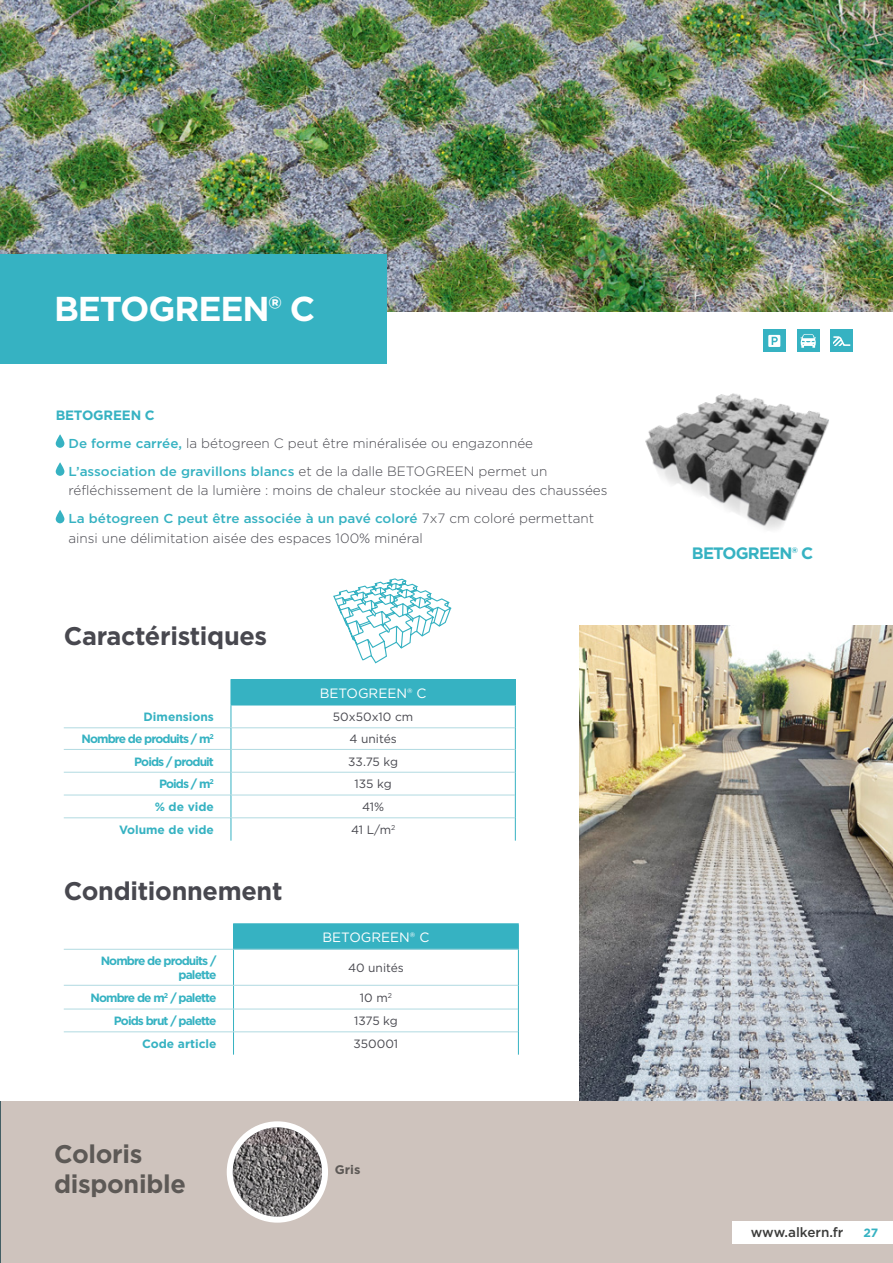
<style>
.page{position:relative;width:893px;height:1263px;background:#fff}
.page>*{position:absolute;margin:0;border:0;box-sizing:border-box;transform-origin:0 0}
.t1{font:700 34.5px "Gotham";letter-spacing:-.03em;color:#fff}
.t2{font:700 25.5px "Gotham";letter-spacing:-.01em;color:#48484f}
.t3{font:700 25.5px/30.6px "Gotham";letter-spacing:-.01em;color:#5d5956}
.t4{font:700 16.5px "Gotham";letter-spacing:-.05em;color:#36b2c2}
.t5{font:300 13.5px/28px "Gotham";color:#48484f}
.t6{font:13.5px "Gotham";color:#fff}
.t7{font:500 13.5px "Gotham";color:#3c3c3b}
.t8{font:500 12.9px "Gotham";color:#36b2c2;scale:1.04 1}
.t9{font:700 12.45px "Gotham";color:#5d5956}
.t10{font:700 12px/14.4px "Gotham";letter-spacing:-.075em;color:#36b2c2;text-align:right}
.t11{font:12px "Gotham";color:#48484f}
.t12{font:700 12px "Gotham";color:#36b2c2}
.s1{font-weight:700;color:#36b2c2}
.s2{font-weight:500;font-size:12.9px;color:#36b2c2}
.s3{font-weight:300;font-size:13.5px;color:#48484f}
</style>
<div class="page">
<img style="left:580px;top:625px;width:313px;height:476px">
<svg style="left:56px;top:434px;width:8px;height:14px"></svg>
<svg style="left:56px;top:462px;width:8px;height:14px"></svg>
<svg style="left:56px;top:510px;width:8px;height:13px"></svg>
<div style="left:0;top:1101px;width:893px;height:162px;background:#cec3bd"></div>
<svg style="left:230px;top:1124px;width:95px;height:95px"></svg>
<img style="left:233px;top:1127px;width:89px;height:89px;border-radius:45px">
<div style="left:227px;top:1121px;width:101px;height:101px;border:6px solid #fff;border-radius:50%"></div>
<img style="left:0;top:0;width:893px;height:312px">
<div style="left:0;top:254px;width:387px;height:109px;background:#36b2c2"></div>
<hr style="left:0;top:1101px;width:1px;height:162px;background:#547c87">
<img style="left:645px;top:393px;width:184px;height:137px">
<div style="left:231px;top:679px;width:284px;height:26px;background:#36b2c2"></div>
<hr style="left:231px;top:679px;width:285px;height:1px;background:#36b2c2">
<svg style="left:515px;top:680px;width:1px;height:161px"></svg>
<hr style="left:231px;top:705px;width:285px;height:1px;background:#36b2c2">
<hr style="left:64px;top:727px;width:167px;height:1px;background:#b1dae1">
<hr style="left:231px;top:727px;width:284px;height:1px;background:#b1dae1">
<hr style="left:64px;top:749px;width:167px;height:1px;background:#b1dae1">
<hr style="left:231px;top:749px;width:284px;height:1px;background:#b1dae1">
<hr style="left:64px;top:772px;width:167px;height:1px;background:#b1dae1">
<hr style="left:231px;top:772px;width:284px;height:1px;background:#b1dae1">
<hr style="left:64px;top:795px;width:167px;height:1px;background:#b1dae1">
<hr style="left:231px;top:795px;width:284px;height:1px;background:#b1dae1">
<hr style="left:64px;top:817px;width:167px;height:1px;background:#b1dae1">
<svg style="left:231px;top:705px;width:1px;height:136px"></svg>
<hr style="left:231px;top:817px;width:284px;height:1px;background:#b1dae1">
<div style="left:234px;top:924px;width:284px;height:25px;background:#36b2c2"></div>
<hr style="left:233px;top:923px;width:286px;height:1px;background:#36b2c2">
<svg style="left:518px;top:924px;width:1px;height:25px"></svg>
<hr style="left:233px;top:949px;width:1px;height:36px;background:#36b2c2">
<hr style="left:518px;top:949px;width:1px;height:36px;background:#36b2c2">
<svg style="left:233px;top:986px;width:1px;height:69px"></svg>
<svg style="left:518px;top:985px;width:1px;height:70px"></svg>
<svg style="left:233px;top:924px;width:1px;height:25px"></svg>
<hr style="left:64px;top:949px;width:170px;height:1px;background:#b1dae1">
<hr style="left:233px;top:949px;width:285px;height:1px;background:#b1dae1">
<hr style="left:64px;top:985px;width:170px;height:1px;background:#b1dae1">
<hr style="left:233px;top:985px;width:285px;height:1px;background:#b1dae1">
<hr style="left:64px;top:1009px;width:170px;height:1px;background:#b1dae1">
<hr style="left:233px;top:1009px;width:285px;height:1px;background:#b1dae1">
<hr style="left:64px;top:1031px;width:170px;height:1px;background:#b1dae1">
<hr style="left:233px;top:1031px;width:285px;height:1px;background:#b1dae1">
<svg style="left:333px;top:578px;width:119px;height:86px"></svg>
<div style="left:831px;top:330px;width:22px;height:22px;background:#36b2c2"></div>
<svg style="left:833px;top:336px;width:18px;height:10px"></svg>
<div style="left:763px;top:330px;width:23px;height:22px;background:#36b2c2"></div>
<svg style="left:768px;top:335px;width:12px;height:12px"></svg>
<div style="left:797px;top:330px;width:22px;height:22px;background:#36b2c2"></div>
<svg style="left:800px;top:334px;width:16px;height:14px"></svg>
<div style="left:732px;top:1221px;width:161px;height:22px;background:#fff"></div>
<h1 class="t1" style="left:54px;top:286px;width:263px">BETOGREEN® C</h1>
<p class="t5" style="left:68px;top:401px;width:466px;text-indent:-13px"><span class="s1">BETOGREEN C<br></span><span class="s2">De forme carrée,</span> la bétogreen C peut être minéralisée ou engazonnée</p>
<p class="t8" style="left:68px;top:463px;width:462px">L’association de gravillons blancs <span class="s3">et de la dalle BETOGREEN permet un</span></p>
<p class="t5" style="left:68px;top:476px;width:541px">réfléchissement de la lumière : moins de chaleur stockée au niveau des chaussées</p>
<p class="t8" style="left:68px;top:510px;width:507px">La bétogreen C peut être associée à un pavé coloré <span class="s3">7x7 cm coloré permettant</span></p>
<p class="t5" style="left:68px;top:524px;width:356px">ainsi une délimitation aisée des espaces 100% minéral</p>
<h2 class="t2" style="left:64px;top:619px;width:205px">Caractéristiques</h2>
<p class="t6" style="left:320px;top:684px;width:108px">BETOGREEN® C</p>
<p class="t12" style="left:144px;top:709px;width:72px">Dimensions</p>
<p class="t11" style="left:333px;top:709px;width:82px">50x50x10 cm</p>
<p class="t10" style="left:82px;top:732px;width:134px">Nombre de produits / m<sup>2</sup></p>
<p class="t11" style="left:349px;top:731px;width:49px">4 unités</p>
<p class="t10" style="left:134px;top:754px;width:81px">Poids / produit</p>
<p class="t11" style="left:348px;top:754px;width:51px">33.75 kg</p>
<p class="t10" style="left:159px;top:777px;width:56px">Poids / m<sup>2</sup></p>
<p class="t11" style="left:355px;top:776px;width:39px">135 kg</p>
<p class="t10" style="left:155px;top:800px;width:61px">% de vide</p>
<p class="t11" style="left:362px;top:799px;width:24px">41%</p>
<p class="t12" style="left:119px;top:822px;width:96px">Volume de vide</p>
<p class="t11" style="left:351px;top:822px;width:46px">41 L/m<sup>2</sup></p>
<h2 class="t2" style="left:64px;top:874px;width:220px">Conditionnement</h2>
<p class="t6" style="left:322px;top:928px;width:108px">BETOGREEN® C</p>
<p class="t10" style="left:101px;top:953px;width:117px">Nombre de produits / palette</p>
<p class="t11" style="left:348px;top:960px;width:57px">40 unités</p>
<p class="t10" style="left:91px;top:990px;width:127px">Nombre de m<sup>2</sup> / palette</p>
<p class="t11" style="left:360px;top:990px;width:34px">10 m<sup>2</sup></p>
<p class="t10" style="left:114px;top:1014px;width:104px">Poids brut / palette</p>
<p class="t11" style="left:354px;top:1013px;width:45px">1375 kg</p>
<p class="t12" style="left:142px;top:1036px;width:76px">Code article</p>
<p class="t11" style="left:354px;top:1036px;width:46px">350001</p>
<h2 class="t3" style="left:54px;top:1138px;width:133px">Coloris disponible</h2>
<p class="t9" style="left:335px;top:1162px;width:27px">Gris</p>
<p class="t4" style="left:692px;top:542px;width:123px">BETOGREEN® C</p>
<p class="t7" style="left:751px;top:1223px;width:94px">www.alkern.fr</p>
<p class="t10" style="left:863px;top:1225px;width:16px">27</p>
</div>
